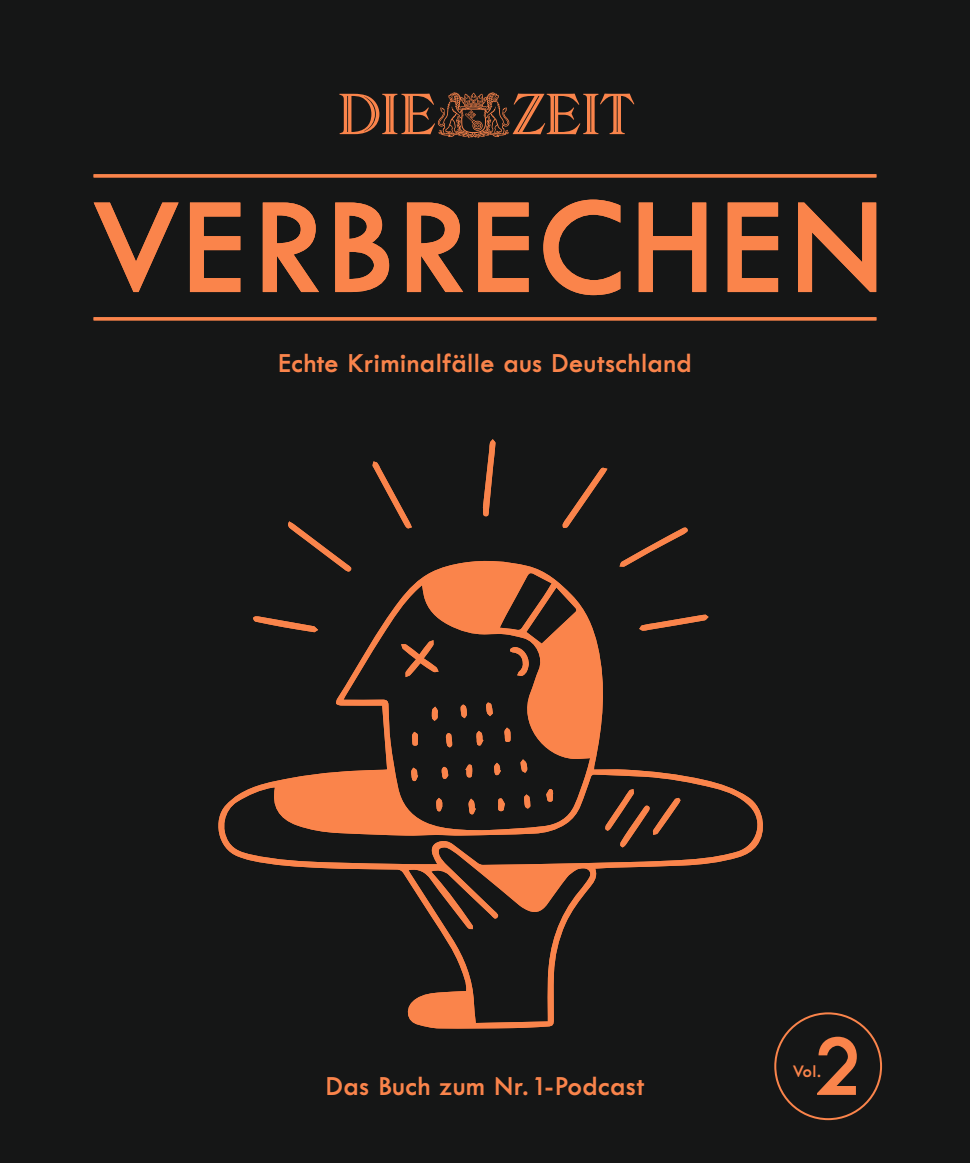
<style>
.page{position:relative;width:970px;height:1163px;background:#fff}
.page>*{position:absolute;margin:0;border:0;box-sizing:border-box;transform-origin:0 0}
.t1{font:600 140px "Tw Cen MT Pro";letter-spacing:.04em;color:#fa844b}
.t2{font:600 88px "Tw Cen MT Pro";color:#fa844b}
.t3{font:600 28px "Tw Cen MT Pro";letter-spacing:.025em;color:#fa844b}
.t4{font:600 18px "Tw Cen MT Pro";color:#fa844b}
</style>
<div class="page">
<div style="left:0;top:0;width:969px;height:1162px;background:#151616"></div>
<svg style="left:339px;top:92px;width:295px;height:46px"></svg>
<svg style="left:218px;top:439px;width:545px;height:589px"></svg>
<div style="left:774px;top:1012px;width:108px;height:107px;border:2px solid #fa844b;border-radius:50%"></div>
<hr style="left:94px;top:174px;width:782px;height:3px;background:#fa844b">
<hr style="left:94px;top:317px;width:782px;height:3px;background:#fa844b">
<h1 class="t1" style="left:94px;top:171px;width:791px">VERBRECHEN</h1>
<p class="t3" style="left:278px;top:348px;width:415px">Echte Kriminalfälle aus Deutschland</p>
<p class="t3" style="left:326px;top:1070px;width:320px">Das Buch zum Nr. 1-Podcast</p>
<h2 class="t2" style="left:813px;top:1018px;width:50px">2</h2>
<p class="t4" style="left:793px;top:1061px;width:30px">Vol.</p>
</div>
